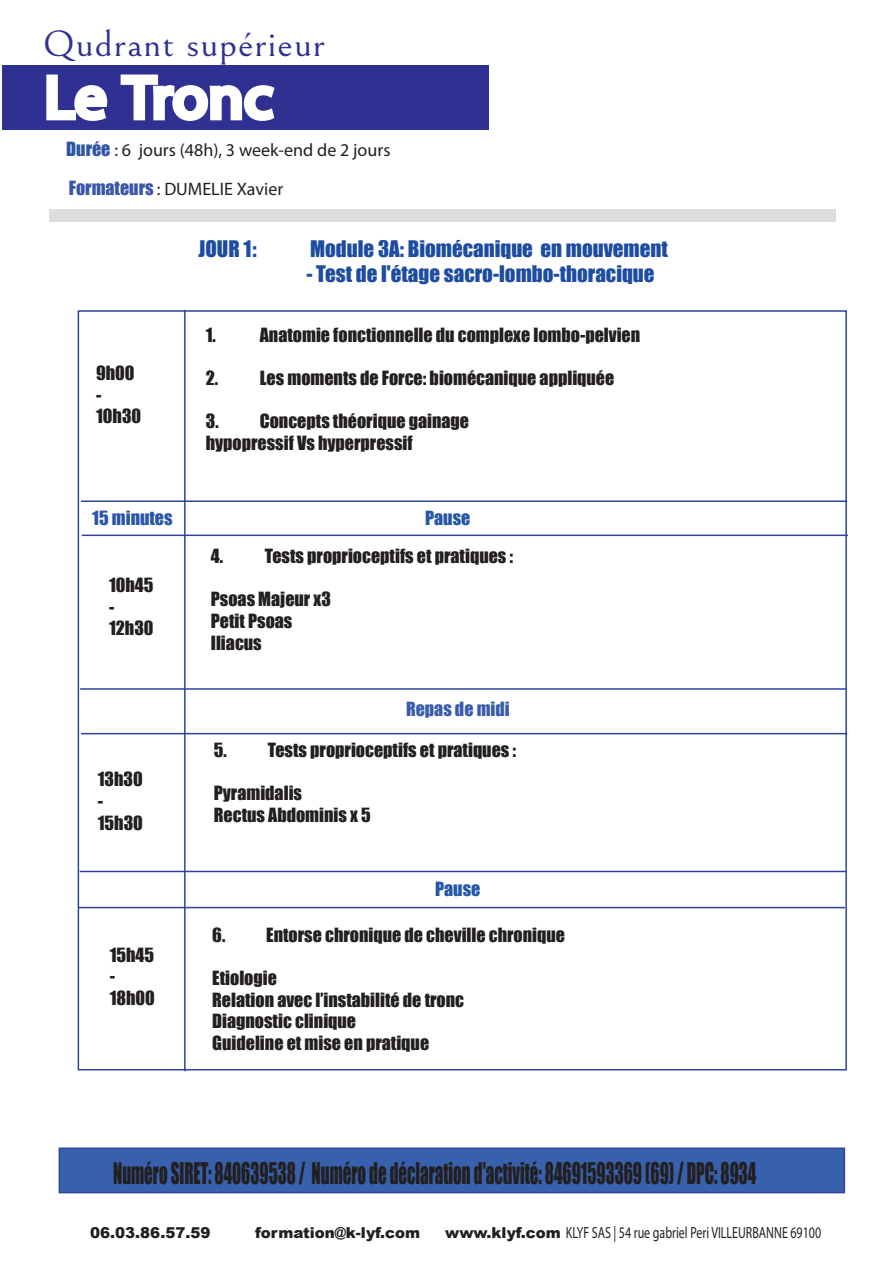
<style>
.page{position:relative;width:893px;height:1263px;background:#fff}
.page>*{position:absolute;margin:0;border:0;box-sizing:border-box;transform-origin:0 0}
.t1{font:36.3px "Bellefair";letter-spacing:.025em;color:#2e3092;scale:1.07 1}
.t2{font:27.45px "Impact";color:#231f20;scale:.62 1}
.t3{font:21px "Impact";color:#1e4ca0}
.t4{font:18px/21.6px "Impact";color:#231f20}
.t5{font:18px/39.3px "Myriad Pro";color:#231f20}
.t6{font:18px "Impact";color:#3a5dab}
.t7{font:18px "Impact";color:#2457a7}
.t8{font:18px "Impact";color:#2956a6}
.t9{font:16.2px "Myriad Pro";color:#231f20;scale:.74 1}
.t10{font:900 15px "Arial";color:#231f20}
.s1{font-family:"Impact";color:#2d56a5}
.s2{font-family:"Impact";color:#3857a6}
.s3{font-family:"Arial";font-weight:900;font-size:15px}
</style>
<div class="page">
<div style="left:3px;top:65px;width:486px;height:64px;background:#2e3092"></div>
<svg style="left:46px;top:74px;width:62px;height:47px"></svg>
<svg style="left:120px;top:74px;width:155px;height:47px"></svg>
<div style="left:78px;top:310px;width:769px;height:760px;background:#fff;border:2px solid #2e449c"></div>
<hr style="left:81px;top:500px;width:766px;height:2px;background:#2e449c">
<hr style="left:82px;top:534px;width:766px;height:2px;background:#2e449c">
<hr style="left:80px;top:688px;width:766px;height:2px;background:#2e449c">
<hr style="left:81px;top:733px;width:766px;height:1px;background:#2e449c">
<hr style="left:80px;top:871px;width:766px;height:1px;background:#2e449c">
<hr style="left:79px;top:907px;width:766px;height:1px;background:#2e449c">
<hr style="left:184px;top:310px;width:2px;height:761px;background:#2e449c">
<div style="left:49px;top:209px;width:787px;height:13px;background:#dcdddf"></div>
<div style="left:59px;top:1147px;width:786px;height:46px;background:#3761ad;border:2px solid #2e449c"></div>
<h1 class="t1" style="left:43px;top:25px;width:266px">Qudrant supérieur</h1>
<p class="t5" style="left:66px;top:130px;width:326px"><span class="s1">Durée</span> : 6 jours (48h), 3 week-end de 2 jours<br><span class="s2">Formateurs</span> : DUMELIE Xavier</p>
<p class="t4" style="left:96px;top:362px;width:47px">9h00 -<br>10h30</p>
<p class="t3" style="left:198px;top:232px;width:60px">JOUR 1 :</p>
<p class="t3" style="left:310px;top:232px;width:359px">Module 3A: Biomécanique en mouvement</p>
<p class="t3" style="left:306px;top:257px;width:350px">- Test de l'étage sacro-lombo-thoracique</p>
<p class="t4" style="left:206px;top:323px;width:12px">1.</p>
<p class="t4" style="left:260px;top:323px;width:382px">Anatomie fonctionnelle du complexe lombo-pelvien</p>
<p class="t4" style="left:206px;top:366px;width:410px">2. Les moments de Force: biomécanique appliquée</p>
<p class="t4" style="left:206px;top:410px;width:265px">3. Concepts théorique gainage hypopressif Vs hyperpressif</p>
<p class="t8" style="left:92px;top:504px;width:82px">15 minutes</p>
<p class="t7" style="left:425px;top:503px;width:47px">Pause</p>
<p class="t4" style="left:109px;top:574px;width:46px">10h45 -<br>12h30</p>
<p class="t4" style="left:98px;top:768px;width:47px">13h30 -<br>15h30</p>
<p class="t4" style="left:110px;top:943px;width:47px">15h45 -<br>18h00</p>
<p class="t4" style="left:211px;top:545px;width:304px">4. Tests proprioceptifs et pratiques :</p>
<p class="t4" style="left:211px;top:588px;width:122px">Psoas Majeur x3<br>Petit Psoas<br>Iliacus</p>
<p class="t6" style="left:406px;top:695px;width:105px">Repas de midi</p>
<p class="t4" style="left:214px;top:738px;width:304px">5. Tests proprioceptifs et pratiques :</p>
<p class="t4" style="left:214px;top:782px;width:158px">Pyramidalis<br>Rectus Abdominis x 5</p>
<p class="t7" style="left:435px;top:875px;width:47px">Pause</p>
<p class="t4" style="left:212px;top:923px;width:354px">6. Entorse chronique de cheville chronique</p>
<p class="t4" style="left:212px;top:967px;width:253px">Etiologie<br>Relation avec l’instabilité de tronc<br>Diagnostic clinique<br>Guideline et mise en pratique</p>
<h2 class="t2" style="left:113px;top:1152px;width:1039px">Numéro SIRET: 840639538 / Numéro de déclaration d'activité: 84691593369 (69) / DPC: 8934</h2>
<p class="t10" style="left:90px;top:1221px;width:122px">06.03.86.57.59</p>
<p class="t10" style="left:255px;top:1221px;width:166px">formation@k-lyf.com</p>
<p class="t9" style="left:445px;top:1222px;width:510px"><span class="s3">www.klyf.com</span> KLYF SAS | 54 rue gabriel Peri VILLEURBANNE 69100</p>
</div>
